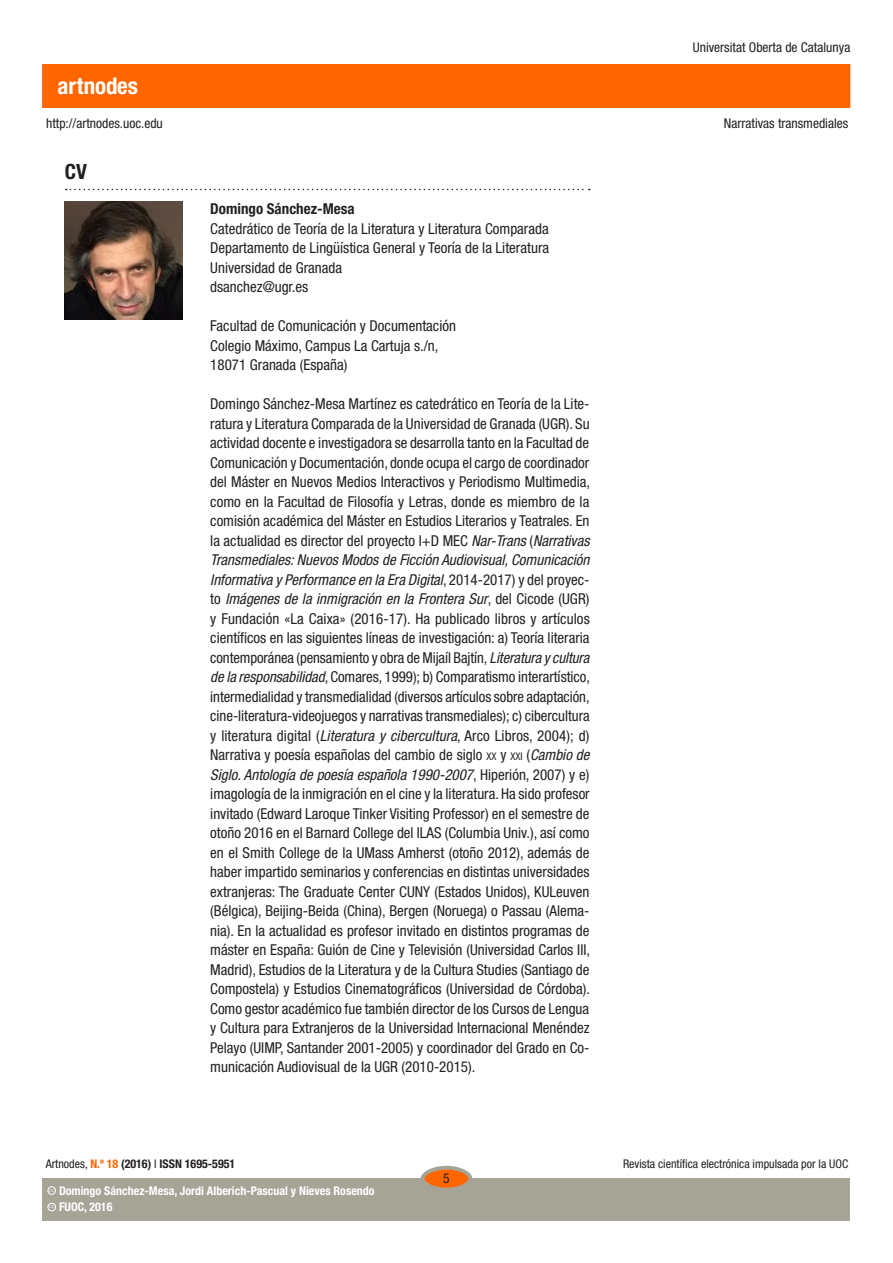
<style>
.page{position:relative;width:893px;height:1263px;background:#fff}
.page>*{position:absolute;margin:0;border:0;box-sizing:border-box;transform-origin:0 0}
.t1{font:700 condensed 22.95px "Helvetica Neue LT Std";color:#fff}
.t2{font:700 condensed 21px "Helvetica Neue LT Std";color:#231f20}
.text_general_primerp{font:condensed 15px/19.5px "Helvetica Neue LT Std";color:#231f20;text-align:justify}
.text_general{font:700 condensed 15px "Helvetica Neue LT Std";color:#231f20}
.t3{font:condensed 13.5px "Helvetica Neue LT Std";color:#231f20}
.t4{font:700 condensed 12px "Helvetica Neue LT Std";color:#fff}
.t5{font:condensed 12px "Helvetica Neue LT Std";color:#231f20}
.t6{font:700 condensed 12px "Helvetica Neue LT Std";color:#231f20}
.t7{font:600 3.9px "Adobe Caslon Pro";color:#fff}
.s1{font-style:italic}
.s2{font-size:10.5px}
.s3{font-weight:400}
.s4{color:#f60}
</style>
<div class="page">
<div style="left:43px;top:65px;width:807px;height:42px;background:#f60"></div>
<div style="left:43px;top:1178px;width:807px;height:42px;background:#a6a397"></div>
<div style="left:422px;top:1168px;width:48px;height:21px;background:#f60;border-radius:50%"></div>
<div style="left:421px;top:1166px;width:51px;height:25px;border:4px solid #a6a397;border-radius:50%"></div>
<div style="left:48px;top:1203px;width:8px;height:8px;border:1px solid #fff;border-radius:50%"></div>
<div style="left:48px;top:1186px;width:8px;height:8px;border:1px solid #fff;border-radius:50%"></div>
<img style="left:65px;top:202px;width:117px;height:118px">
<svg style="left:66px;top:189px;width:524px;height:1px"></svg>
<h1 class="t1" style="left:58px;top:72px;width:82px">artnodes</h1>
<p class="t3" style="left:693px;top:40px;width:159px">Universitat Oberta de Catalunya</p>
<p class="t3" style="left:46px;top:115px;width:118px">http://artnodes.uoc.edu</p>
<p class="t3" style="left:724px;top:115px;width:126px">Narrativas transmediales</p>
<p class="t2" style="left:65px;top:159px;width:24px">CV</p>
<p class="text_general" style="left:210px;top:200px;width:146px">Domingo Sánchez-Mesa</p>
<p class="text_general_primerp" style="left:210px;top:218px;width:340px">Catedrático de Teoría de la Literatura y Literatura Comparada</p>
<p class="text_general_primerp" style="left:210px;top:238px;width:340px">Departamento de Lingüística General y Teoría de la Literatura</p>
<p class="text_general_primerp" style="left:210px;top:257px;width:133px">Universidad de Granada</p>
<p class="text_general_primerp" style="left:210px;top:277px;width:100px">dsanchez@ugr.es</p>
<p class="text_general_primerp" style="left:210px;top:316px;width:247px">Facultad de Comunicación y Documentación</p>
<p class="text_general_primerp" style="left:210px;top:335px;width:230px">Colegio Máximo, Campus La Cartuja s./n,</p>
<p class="text_general_primerp" style="left:210px;top:355px;width:139px">18071 Granada (España)</p>
<p class="text_general_primerp" style="left:210px;top:394px;width:381px">Domingo Sánchez-Mesa Martínez es catedrático en Teoría de la Lite&shy;ratura y Literatura Comparada de la Universidad de Granada (UGR). Su actividad docente e investigadora se desarrolla tanto en la Facultad de Comunicación y Documentación, donde ocupa el cargo de coordinador del Máster en Nuevos Medios Interactivos y Periodismo Multimedia, como en la Facultad de Filosofía y Letras, donde es miembro de la comisión académica del Máster en Estudios Literarios y Teatrales. En la actualidad es director del proyecto I+D MEC <span class="s1">Nar-Trans</span> (<span class="s1">Narrativas Transmediales: Nuevos Modos de Ficción Audiovisual, Comunicación Informativa y Performance en la Era Digital</span>, 2014-2017) y del proyec&shy;to <span class="s1">Imágenes de la inmigración en la Frontera Sur</span>, del Cicode (UGR) y Fundación «La Caixa» (2016-17). Ha publicado libros y artículos científicos en las siguientes líneas de investigación: a) Teoría literaria contemporánea (pensamiento y obra de Mijaíl Bajtín, <span class="s1">Literatura y cultura de la responsabilidad</span>, Comares, 1999); b) Comparatismo interartístico, intermedialidad y transmedialidad (diversos artículos sobre adaptación, cine-literatura-videojuegos y narrativas transmediales); c) cibercultura y literatura digital (<span class="s1">Literatura y cibercultura</span>, Arco Libros, 2004); d)<br>Narrativa y poesía españolas del cambio de siglo <span class="s2">XX</span> y <span class="s2">XXI</span> (<span class="s1">Cambio de Siglo. Antología de poesía española 1990-2007</span>, Hiperión, 2007) y e) imagología de la inmigración en el cine y la literatura. Ha sido profesor invitado (Edward Laroque Tinker Visiting Professor) en el semestre de otoño 2016 en el Barnard College del ILAS (Columbia Univ.), así como en el Smith College de la UMass Amherst (otoño 2012), además de haber impartido seminarios y conferencias en distintas universidades extranjeras: The Graduate Center CUNY (Estados Unidos), KULeuven (Bélgica), Beijing-Beida (China), Bergen (Noruega) o Passau (Alema&shy;nia). En la actualidad es profesor invitado en distintos programas de máster en España: Guión de Cine y Televisión (Universidad Carlos III, Madrid), Estudios de la Literatura y de la Cultura Studies (Santiago de Compostela) y Estudios Cinematográficos (Universidad de Córdoba).<br>Como gestor académico fue también director de los Cursos de Lengua y Cultura para Extranjeros de la Universidad Internacional Menéndez Pelayo (UIMP, Santander 2001-2005) y coordinador del Grado en Co&shy;municación Audiovisual de la UGR (2010-2015).</p>
<p class="t6" style="left:46px;top:1157px;width:191px"><span class="s3">Artnodes,</span> <span class="s4">N.º 18</span> (2016) <span class="s3">I</span> ISSN 1695-5951</p>
<p class="t7" style="left:49px;top:1205px;width:7px">CC</p>
<p class="t4" style="left:59px;top:1200px;width:55px">FUOC, 2016</p>
<p class="t7" style="left:49px;top:1188px;width:7px">CC</p>
<p class="t4" style="left:59px;top:1183px;width:317px">Domingo Sánchez-Mesa, Jordi Alberich-Pascual y Nieves Rosendo</p>
<p class="t3" style="left:443px;top:1171px;width:8px">5</p>
<p class="t5" style="left:623px;top:1157px;width:227px">Revista científica electrónica impulsada por la UOC</p>
</div>
